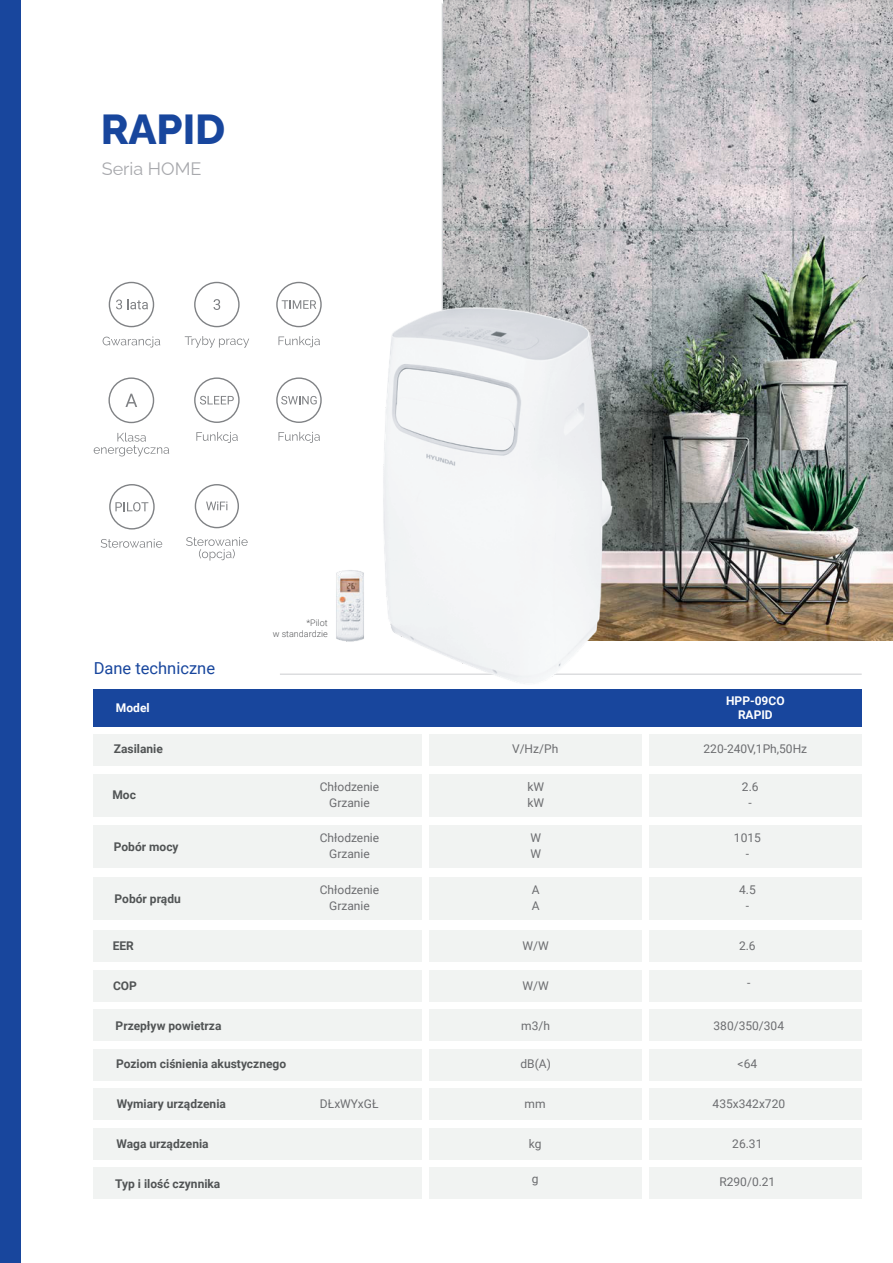
<style>
.page{position:relative;width:893px;height:1263px;background:#fff}
.page>*{position:absolute;margin:0;border:0;box-sizing:border-box;transform-origin:0 0}
.t1{font:800 42px "Raleway";color:#18469d}
.t2{font:18px "Raleway";color:#a8a9ad}
.t3{font:16.5px "Roboto";color:#18469d}
.t4{font:12px/16.5px "Roboto";color:#6c6d70;text-align:center}
.t5{font:700 12px "Roboto";color:#515455}
.t6{font:700 12px/14.4px "Roboto";color:#fff;text-align:center}
.t7{font:300 9px/10.8px "Roboto";color:#57585a;text-align:right}
</style>
<div class="page">
<img style="left:443px;top:1px;width:450px;height:639px">
<svg style="left:94px;top:433px;width:75px;height:23px"></svg>
<svg style="left:108px;top:377px;width:46px;height:46px"></svg>
<svg style="left:103px;top:336px;width:57px;height:11px"></svg>
<svg style="left:109px;top:282px;width:45px;height:45px"></svg>
<svg style="left:185px;top:336px;width:64px;height:12px"></svg>
<svg style="left:194px;top:282px;width:46px;height:45px"></svg>
<svg style="left:101px;top:539px;width:61px;height:9px"></svg>
<svg style="left:109px;top:484px;width:46px;height:45px"></svg>
<svg style="left:278px;top:336px;width:42px;height:11px"></svg>
<svg style="left:276px;top:282px;width:46px;height:45px"></svg>
<svg style="left:278px;top:432px;width:42px;height:11px"></svg>
<svg style="left:276px;top:377px;width:46px;height:46px"></svg>
<svg style="left:196px;top:432px;width:42px;height:11px"></svg>
<svg style="left:194px;top:377px;width:46px;height:46px"></svg>
<svg style="left:186px;top:537px;width:62px;height:24px"></svg>
<svg style="left:195px;top:484px;width:44px;height:44px"></svg>
<img style="left:336px;top:570px;width:23px;height:72px">
<div style="left:0;top:0;width:21px;height:1263px;background:#18469d"></div>
<div style="left:649px;top:735px;width:213px;height:31px;background:#f1f3f2"></div>
<div style="left:429px;top:735px;width:213px;height:31px;background:#f1f3f2"></div>
<div style="left:94px;top:735px;width:328px;height:31px;background:#f1f3f2"></div>
<div style="left:649px;top:774px;width:213px;height:43px;background:#f1f3f2"></div>
<div style="left:429px;top:774px;width:213px;height:43px;background:#f1f3f2"></div>
<div style="left:94px;top:774px;width:328px;height:43px;background:#f1f3f2"></div>
<div style="left:649px;top:825px;width:213px;height:43px;background:#f1f3f2"></div>
<div style="left:429px;top:825px;width:213px;height:43px;background:#f1f3f2"></div>
<div style="left:94px;top:825px;width:328px;height:43px;background:#f1f3f2"></div>
<div style="left:649px;top:877px;width:213px;height:43px;background:#f1f3f2"></div>
<div style="left:429px;top:877px;width:213px;height:43px;background:#f1f3f2"></div>
<div style="left:94px;top:877px;width:328px;height:43px;background:#f1f3f2"></div>
<div style="left:649px;top:930px;width:213px;height:31px;background:#f1f3f2"></div>
<div style="left:429px;top:930px;width:213px;height:31px;background:#f1f3f2"></div>
<div style="left:94px;top:930px;width:328px;height:31px;background:#f1f3f2"></div>
<div style="left:649px;top:970px;width:213px;height:31px;background:#f1f3f2"></div>
<div style="left:429px;top:970px;width:213px;height:31px;background:#f1f3f2"></div>
<div style="left:94px;top:970px;width:328px;height:31px;background:#f1f3f2"></div>
<div style="left:649px;top:1009px;width:213px;height:31px;background:#f1f3f2"></div>
<div style="left:429px;top:1009px;width:213px;height:31px;background:#f1f3f2"></div>
<div style="left:94px;top:1009px;width:328px;height:31px;background:#f1f3f2"></div>
<div style="left:649px;top:1049px;width:213px;height:31px;background:#f1f3f2"></div>
<div style="left:429px;top:1049px;width:213px;height:31px;background:#f1f3f2"></div>
<div style="left:94px;top:1049px;width:328px;height:31px;background:#f1f3f2"></div>
<div style="left:649px;top:1088px;width:213px;height:31px;background:#f1f3f2"></div>
<div style="left:429px;top:1088px;width:213px;height:31px;background:#f1f3f2"></div>
<div style="left:94px;top:1088px;width:328px;height:31px;background:#f1f3f2"></div>
<div style="left:649px;top:1128px;width:213px;height:31px;background:#f1f3f2"></div>
<div style="left:429px;top:1128px;width:213px;height:31px;background:#f1f3f2"></div>
<div style="left:94px;top:1128px;width:328px;height:31px;background:#f1f3f2"></div>
<div style="left:649px;top:1167px;width:213px;height:31px;background:#f1f3f2"></div>
<div style="left:429px;top:1167px;width:213px;height:31px;background:#f1f3f2"></div>
<div style="left:94px;top:1167px;width:328px;height:31px;background:#f1f3f2"></div>
<div style="left:94px;top:689px;width:768px;height:37px;background:#18469d"></div>
<hr style="left:280px;top:673px;width:582px;height:2px;background:#dcdddf">
<img style="left:359px;top:267px;width:286px;height:417px">
<h1 class="t1" style="left:101px;top:95px;width:126px">RAPID</h1>
<h2 class="t2" style="left:102px;top:155px;width:101px">Seria HOME</h2>
<p class="t7" style="left:273px;top:617px;width:56px">*Pilot<br>w standardzie</p>
<h3 class="t3" style="left:94px;top:657px;width:123px">Dane techniczne</h3>
<p class="t6" style="left:116px;top:700px;width:35px">Model</p>
<p class="t6" style="left:726px;top:693px;width:60px">HPP-09CO<br>RAPID</p>
<p class="t5" style="left:114px;top:740px;width:51px">Zasilanie</p>
<p class="t5" style="left:112px;top:786px;width:25px">Moc</p>
<p class="t4" style="left:512px;top:740px;width:48px">V/Hz/Ph</p>
<p class="t4" style="left:527px;top:778px;width:18px;text-align:left">kW kW</p>
<p class="t4" style="left:530px;top:829px;width:12px;text-align:left">W<br>W</p>
<p class="t4" style="left:532px;top:881px;width:9px;text-align:left">A<br>A</p>
<p class="t4" style="left:523px;top:937px;width:28px">W/W</p>
<p class="t4" style="left:523px;top:977px;width:28px">W/W</p>
<p class="t4" style="left:521px;top:1017px;width:30px">m3/h</p>
<p class="t4" style="left:520px;top:1055px;width:32px">dB(A)</p>
<p class="t4" style="left:525px;top:1095px;width:23px">mm</p>
<p class="t4" style="left:529px;top:1135px;width:14px">kg</p>
<p class="t4" style="left:532px;top:1170px;width:8px">g</p>
<p class="t4" style="left:703px;top:740px;width:105px">220-240V,1Ph,50Hz</p>
<p class="t4" style="left:742px;top:778px;width:18px">2.6 -</p>
<p class="t4" style="left:734px;top:829px;width:28px">1015 -</p>
<p class="t4" style="left:739px;top:881px;width:18px">4.5 -</p>
<p class="t4" style="left:739px;top:937px;width:18px">2.6</p>
<p class="t4" style="left:747px;top:974px;width:5px">-</p>
<p class="t4" style="left:713px;top:1017px;width:72px">380/350/304</p>
<p class="t4" style="left:738px;top:1055px;width:21px">&lt;64</p>
<p class="t4" style="left:713px;top:1095px;width:74px">435x342x720</p>
<p class="t4" style="left:732px;top:1135px;width:32px">26.31</p>
<p class="t4" style="left:719px;top:1172px;width:57px">R290/0.21</p>
<p class="t4" style="left:320px;top:778px;width:61px">Chłodzenie<br>Grzanie</p>
<p class="t4" style="left:320px;top:829px;width:61px">Chłodzenie<br>Grzanie</p>
<p class="t4" style="left:320px;top:881px;width:61px">Chłodzenie<br>Grzanie</p>
<p class="t5" style="left:114px;top:838px;width:66px">Pobór mocy</p>
<p class="t5" style="left:115px;top:890px;width:68px">Pobór prądu</p>
<p class="t5" style="left:113px;top:937px;width:23px">EER</p>
<p class="t5" style="left:113px;top:977px;width:25px">COP</p>
<p class="t5" style="left:116px;top:1017px;width:107px">Przepływ powietrza</p>
<p class="t5" style="left:116px;top:1056px;width:172px">Poziom ciśnienia akustycznego</p>
<p class="t5" style="left:117px;top:1095px;width:111px">Wymiary urządzenia</p>
<p class="t5" style="left:116px;top:1136px;width:94px">Waga urządzenia</p>
<p class="t5" style="left:115px;top:1175px;width:107px">Typ i ilość czynnika</p>
<p class="t4" style="left:320px;top:1095px;width:60px">DŁxWYxGŁ</p>
</div>
